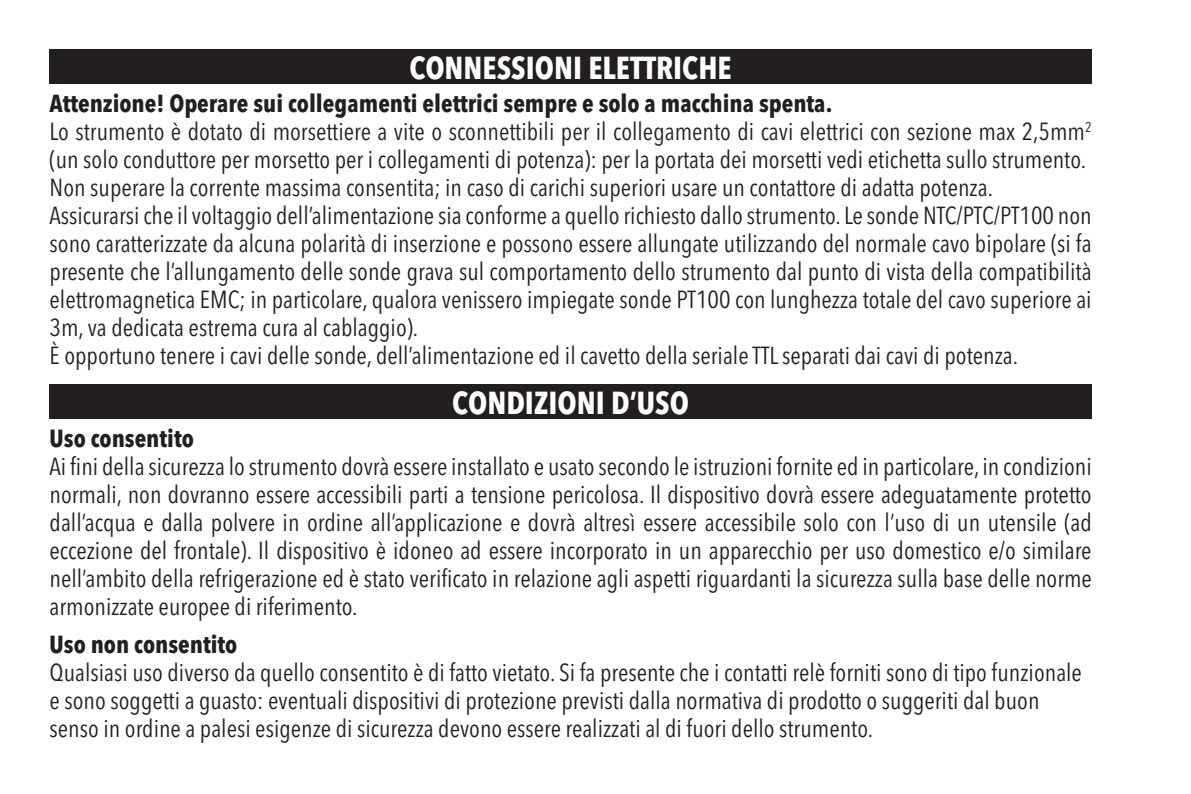
<style>
.page{position:relative;width:1191px;height:794px;background:#fff}
.page>*{position:absolute;margin:0;border:0;box-sizing:border-box;transform-origin:0 0}
.t1{font:700 condensed 31.5px "Avenir Next LT Pro";color:#fff}
.t2{font:condensed 24.5px/28px "Avenir Next LT Pro";color:#231f20}
.t3{font:700 condensed 24.5px "Avenir Next LT Pro";color:#231f20}
</style>
<div class="page">
<div style="left:50px;top:50px;width:1041px;height:34px;background:#231f20"></div>
<div style="left:50px;top:384px;width:1041px;height:35px;background:#231f20"></div>
<p class="t1" style="left:409px;top:49px;width:324px">CONNESSIONI ELETTRICHE</p>
<p class="t3" style="left:50px;top:89px;width:784px">Attenzione! Operare sui collegamenti elettrici sempre e solo a macchina spenta.</p>
<p class="t2" style="left:50px;top:118px;width:1043px">Lo strumento è dotato di morsettiere a vite o sconnettibili per il collegamento di cavi elettrici con sezione max 2,5mm<sup>2 </sup>(un solo conduttore per morsetto per i collegamenti di potenza): per la portata dei morsetti vedi etichetta sullo strumento.</p>
<p class="t2" style="left:50px;top:174px;width:945px">Non superare la corrente massima consentita; in caso di carichi superiori usare un contattore di adatta potenza.</p>
<p class="t2" style="left:50px;top:202px;width:1043px;text-align:justify">Assicurarsi che il voltaggio dell’alimentazione sia conforme a quello richiesto dallo strumento. Le sonde NTC/PTC/PT100 non sono caratterizzate da alcuna polarità di inserzione e possono essere allungate utilizzando del normale cavo bipolare (si fa presente che l’allungamento delle sonde grava sul comportamento dello strumento dal punto di vista della compatibilità elettromagnetica EMC; in particolare, qualora venissero impiegate sonde PT100 con lunghezza totale del cavo superiore ai 3m, va dedicata estrema cura al cablaggio).</p>
<p class="t2" style="left:50px;top:342px;width:970px">È opportuno tenere i cavi delle sonde, dell’alimentazione ed il cavetto della seriale TTL separati dai cavi di potenza.</p>
<p class="t1" style="left:452px;top:383px;width:238px">CONDIZIONI D’USO</p>
<p class="t3" style="left:50px;top:423px;width:146px">Uso consentito</p>
<p class="t2" style="left:50px;top:452px;width:1043px;text-align:justify">Ai fini della sicurezza lo strumento dovrà essere installato e usato secondo le istruzioni fornite ed in particolare, in condizioni normali, non dovranno essere accessibili parti a tensione pericolosa. Il dispositivo dovrà essere adeguatamente protetto dall’acqua e dalla polvere in ordine all’applicazione e dovrà altresì essere accessibile solo con l’uso di un utensile (ad eccezione del frontale). Il dispositivo è idoneo ad essere incorporato in un apparecchio per uso domestico e/o similare nell’ambito della refrigerazione ed è stato verificato in relazione agli aspetti riguardanti la sicurezza sulla base delle norme armonizzate europee di riferimento.</p>
<p class="t3" style="left:50px;top:629px;width:189px">Uso non consentito</p>
<p class="t2" style="left:50px;top:658px;width:1033px">Qualsiasi uso diverso da quello consentito è di fatto vietato. Si fa presente che i contatti relè forniti sono di tipo funzionale e sono soggetti a guasto: eventuali dispositivi di protezione previsti dalla normativa di prodotto o suggeriti dal buon senso in ordine a palesi esigenze di sicurezza devono essere realizzati al di fuori dello strumento.</p>
</div>
